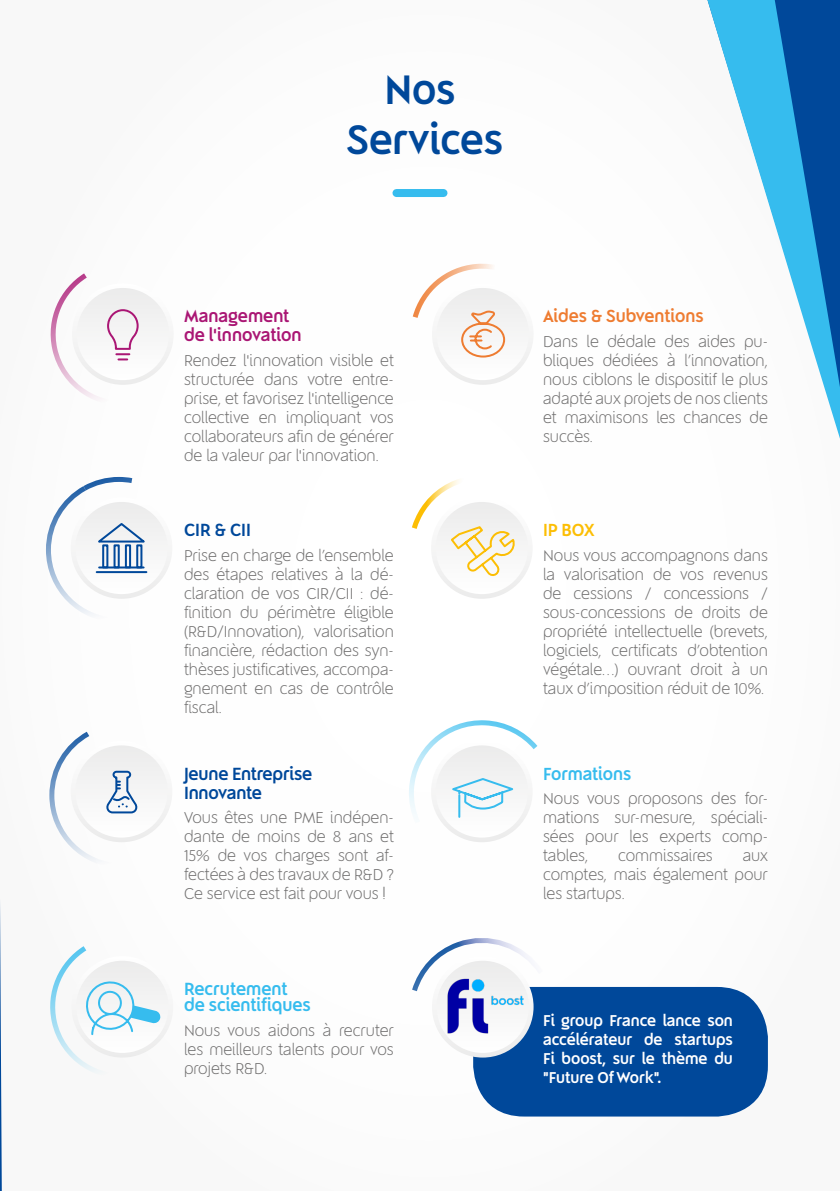
<style>
.page{position:relative;width:840px;height:1191px;background:#fff}
.page>*{position:absolute;margin:0;border:0;box-sizing:border-box;transform-origin:0 0}
.t1{font:700 42px/50.4px "Qurillian";color:#00489a;text-align:center}
.t2{font:700 18px/19px "Qurillian";letter-spacing:-.01em;color:#00489a}
.t3{font:700 18px/16px "Qurillian";color:#36bcee}
.t4{font:700 18px/19px "Qurillian";color:#aa1674}
.t5{font:700 17.8px "Qurillian";color:#ee7c31}
.t6{font:700 17.8px "Qurillian";color:#36bcee}
.t7{font:700 17.8px "Qurillian";color:#fcbe04}
.t8{font:300 16px/19px "Qurillian";color:#706f6f;text-align:justify}
.t9{font:700 16px/19px "Qurillian";color:#fff;text-align:justify}
</style>
<div class="page">
<svg style="left:0;top:900px;width:2px;height:291px"></svg>
<svg style="left:707px;top:0;width:132px;height:435px"></svg>
<svg style="left:412px;top:938px;width:135px;height:54px"></svg>
<div style="left:473px;top:987px;width:294px;height:129px;background:#00489a;border-radius:51px"></div>
<div style="left:396px;top:189px;width:47px;height:8px;background:#36bcee"></div>
<div style="left:71px;top:497px;width:101px;height:102px;background:#f5f5f5;border-radius:51px"></div>
<svg style="left:46px;top:476px;width:102px;height:139px"></svg>
<hr style="left:99px;top:566px;width:44px;height:2px;background:#00489a">
<div style="left:102px;top:544px;width:6px;height:24px;border:2px solid #00489a"></div>
<div style="left:136px;top:544px;width:6px;height:24px;border:2px solid #00489a"></div>
<div style="left:125px;top:544px;width:6px;height:24px;border:2px solid #00489a"></div>
<div style="left:113px;top:544px;width:7px;height:24px;border:2px solid #00489a"></div>
<div style="left:72px;top:283px;width:101px;height:102px;background:#f5f5f5;border-radius:51px"></div>
<svg style="left:50px;top:273px;width:89px;height:127px"></svg>
<div style="left:431px;top:740px;width:101px;height:102px;background:#ececec;border-radius:51px"></div>
<div style="left:435px;top:745px;width:92px;height:92px;background:#fefefe;border-radius:46px"></div>
<svg style="left:409px;top:720px;width:129px;height:109px"></svg>
<hr style="left:458px;top:795px;width:2px;height:22px;background:#36bcee">
<div style="left:431px;top:497px;width:101px;height:102px;background:#f0f0f0;border-radius:51px"></div>
<div style="left:435px;top:502px;width:92px;height:92px;background:#fcfcfc;border-radius:46px"></div>
<div style="left:432px;top:283px;width:101px;height:102px;background:#eeeded;border-radius:51px"></div>
<div style="left:436px;top:288px;width:92px;height:92px;background:#fcfcfc;border-radius:46px"></div>
<div style="left:71px;top:740px;width:101px;height:102px;background:#f5f5f5;border-radius:51px"></div>
<svg style="left:49px;top:731px;width:100px;height:131px"></svg>
<svg style="left:412px;top:479px;width:103px;height:98px"></svg>
<svg style="left:412px;top:263px;width:121px;height:95px"></svg>
<div style="left:72px;top:956px;width:101px;height:101px;background:#f5f5f5;border-radius:51px"></div>
<svg style="left:50px;top:946px;width:111px;height:128px"></svg>
<div style="left:432px;top:956px;width:101px;height:101px;background:#f6f6f6;border-radius:51px"></div>
<img style="left:447px;top:978px;width:77px;height:55px">
<h1 class="t1" style="left:346px;top:64px;width:158px">Nos<br>Services</h1>
<p class="t4" style="left:184px;top:306px;width:119px">Management de l'innovation</p>
<p class="t8" style="left:184px;top:351px;width:211px">Rendez l'innovation visible et structurée dans votre entre&shy;prise, et favorisez l'intelligence collective en impliquant vos collaborateurs afin de générer de la valeur par l'innovation.</p>
<p class="t2" style="left:184px;top:520px;width:68px">CIR &amp; CII</p>
<p class="t8" style="left:184px;top:546px;width:211px">Prise en charge de l’ensemble des étapes relatives à la dé&shy;claration de vos CIR/CII : dé&shy;finition du périmètre éligible (R&amp;D/Innovation), valorisation financière, rédaction des syn&shy;thèses justificatives, accompa&shy;gnement en cas de contrôle fiscal.</p>
<p class="t2" style="left:184px;top:764px;width:130px">Jeune Entreprise<br>Innovante</p>
<p class="t8" style="left:184px;top:808px;width:211px">Vous êtes une PME indépen&shy;dante de moins de 8 ans et 15% de vos charges sont af&shy;fectées à des travaux de R&amp;D ?<br>Ce service est fait pour vous !</p>
<p class="t3" style="left:184px;top:980px;width:128px">Recrutement de scientifiques</p>
<p class="t8" style="left:184px;top:1021px;width:211px">Nous vous aidons à recruter les meilleurs talents pour vos projets R&amp;D.</p>
<p class="t5" style="left:543px;top:304px;width:162px">Aides &amp; Subventions</p>
<p class="t8" style="left:543px;top:332px;width:226px">Dans le dédale des aides pu&shy;bliques dédiées à l’innovation, nous ciblons le dispositif le plus adapté aux projets de nos clients et maximisons les chances de succès.</p>
<p class="t7" style="left:543px;top:518px;width:53px">IP BOX</p>
<p class="t8" style="left:543px;top:546px;width:226px">Nous vous accompagnons dans la valorisation de vos revenus de cessions / concessions / sous-concessions de droits de propriété intellectuelle (brevets, logiciels, certificats d’obtention végétale…) ouvrant droit à un taux d’imposition réduit de 10%.</p>
<p class="t6" style="left:543px;top:762px;width:90px">Formations</p>
<p class="t8" style="left:543px;top:789px;width:226px">Nous vous proposons des for&shy;mations sur-mesure, spéciali&shy;sées pour les experts comp&shy;tables,</p>
<p class="t8" style="left:617px;top:846px;width:96px">commissaires</p>
<p class="t8" style="left:543px;top:846px;width:226px;text-indent:199px">aux comptes, mais également pour les startups.</p>
<p class="t9" style="left:543px;top:1011px;width:191px">Fi group France lance son accélérateur de startups Fi boost, sur le thème du "Future Of Work".</p>
</div>
